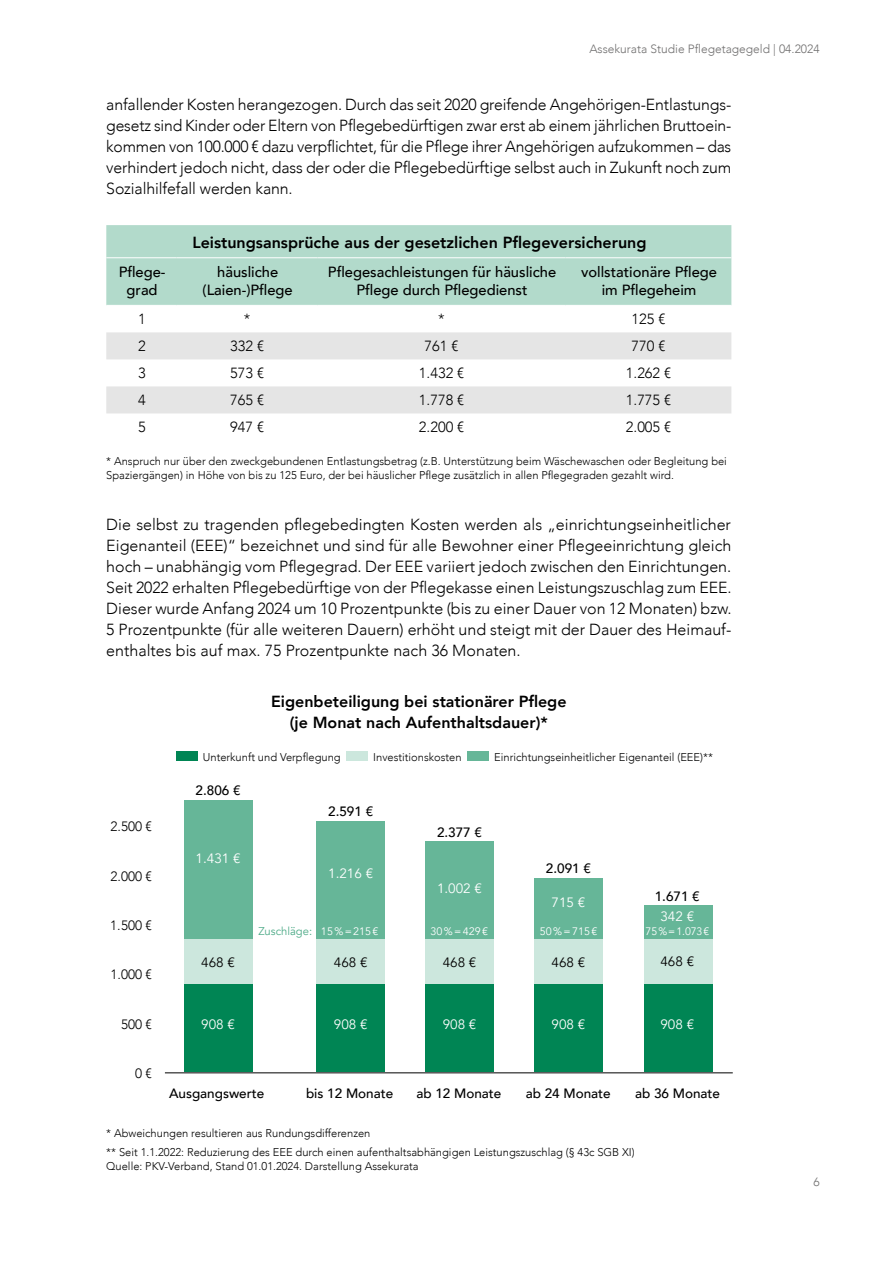
<style>
.page{position:relative;width:893px;height:1263px;background:#fff}
.page>*{position:absolute;margin:0;border:0;box-sizing:border-box;transform-origin:0 0}
.t1{font:300 16.05px/21px "Avenir";letter-spacing:-.005em;color:#000;text-align:justify}
.t2{font:800 16.05px/21px "Avenir";color:#000;text-align:center}
.t3{font:500 14.7px/18px "Avenir";color:#000;text-align:center}
.t4{font:300 14.7px "Avenir";color:#000}
.t5{font:500 13.5px "Avenir";color:#000}
.t6{font:13.5px "Avenir";color:#fff}
.t7{font:300 13.5px "Avenir";color:#000}
.t8{font:13.5px "Avenir";color:#000}
.t9{font:300 12px "Avenir";color:#706f6f}
.t10{font:300 11.25px/14px "Avenir";color:#000}
.t11{font:11.25px "Avenir";color:#4daa87}
.t12{font:10.8px "Avenir";color:#fff}
.s1{font-size:10.8px;color:#fff}
</style>
<div class="page">
<div style="left:106px;top:225px;width:625px;height:80px;background:#b2dacb"></div>
<svg style="left:106px;top:332px;width:625px;height:81px;fill:#e5e5e5"></svg>
<hr style="left:106px;top:257px;width:71px;height:1px;background:#fff">
<hr style="left:177px;top:257px;width:140px;height:1px;background:#fff">
<hr style="left:317px;top:257px;width:248px;height:1px;background:#fff">
<hr style="left:565px;top:257px;width:166px;height:1px;background:#fff">
<hr style="left:165px;top:1072px;width:568px;height:1px;background:#000">
<div style="left:176px;top:751px;width:21px;height:9px;background:#008554"></div>
<div style="left:346px;top:751px;width:22px;height:9px;background:#cce7dd"></div>
<div style="left:467px;top:751px;width:22px;height:9px;background:#66b698"></div>
<div style="left:184px;top:800px;width:68px;height:139px;background:#66b698"></div>
<div style="left:184px;top:939px;width:68px;height:45px;background:#cce7dd"></div>
<div style="left:184px;top:984px;width:68px;height:88px;background:#008554"></div>
<div style="left:317px;top:821px;width:68px;height:118px;background:#66b698"></div>
<div style="left:317px;top:939px;width:68px;height:45px;background:#cce7dd"></div>
<div style="left:317px;top:984px;width:68px;height:88px;background:#008554"></div>
<div style="left:426px;top:842px;width:68px;height:97px;background:#66b698"></div>
<div style="left:426px;top:939px;width:68px;height:45px;background:#cce7dd"></div>
<div style="left:426px;top:984px;width:68px;height:88px;background:#008554"></div>
<div style="left:535px;top:878px;width:68px;height:61px;background:#66b698"></div>
<div style="left:535px;top:939px;width:68px;height:45px;background:#cce7dd"></div>
<div style="left:535px;top:984px;width:68px;height:88px;background:#008554"></div>
<div style="left:644px;top:906px;width:68px;height:33px;background:#66b698"></div>
<div style="left:644px;top:939px;width:68px;height:45px;background:#cce7dd"></div>
<div style="left:644px;top:984px;width:68px;height:88px;background:#008554"></div>
<p class="t9" style="left:589px;top:42px;width:232px">Assekurata Studie Pflegetagegeld | 04.2024</p>
<p class="t1" style="left:106px;top:94px;width:627px">anfallender Kosten herangezogen. Durch das seit 2020 greifende Angehörigen-Entlastungs&shy;gesetz sind Kinder oder Eltern von Pflegebedürftigen zwar erst ab einem jährlichen Bruttoein&shy;kommen von 100.000 € dazu verpflichtet, für die Pflege ihrer Angehörigen aufzukommen – das verhindert jedoch nicht, dass der oder die Pflegebedürftige selbst auch in Zukunft noch zum Sozialhilfefall werden kann.</p>
<p class="t2" style="left:192px;top:231px;width:456px">Leistungsansprüche aus der gesetzlichen Pflegeversicherung</p>
<p class="t3" style="left:119px;top:262px;width:48px">Pflege&shy;grad</p>
<p class="t3" style="left:203px;top:262px;width:92px">häusliche (Laien-)Pflege</p>
<p class="t3" style="left:328px;top:262px;width:230px">Pflegesachleistungen für häusliche<br>Pflege durch Pflegedienst</p>
<p class="t3" style="left:581px;top:262px;width:137px">vollstationäre Pflege im Pflegeheim</p>
<p class="t4" style="left:138px;top:311px;width:9px">1</p>
<p class="t4" style="left:244px;top:311px;width:8px">*</p>
<p class="t4" style="left:438px;top:311px;width:8px">*</p>
<p class="t4" style="left:632px;top:311px;width:35px">125 €</p>
<p class="t4" style="left:138px;top:338px;width:9px">2</p>
<p class="t4" style="left:230px;top:338px;width:35px">332 €</p>
<p class="t4" style="left:425px;top:338px;width:35px">761 €</p>
<p class="t4" style="left:632px;top:338px;width:35px">770 €</p>
<p class="t4" style="left:138px;top:365px;width:9px">3</p>
<p class="t4" style="left:230px;top:365px;width:35px">573 €</p>
<p class="t4" style="left:419px;top:365px;width:47px">1.432 €</p>
<p class="t4" style="left:626px;top:365px;width:47px">1.262 €</p>
<p class="t4" style="left:138px;top:392px;width:9px">4</p>
<p class="t4" style="left:230px;top:392px;width:35px">765 €</p>
<p class="t4" style="left:419px;top:392px;width:47px">1.778 €</p>
<p class="t4" style="left:626px;top:392px;width:47px">1.775 €</p>
<p class="t4" style="left:138px;top:419px;width:9px">5</p>
<p class="t4" style="left:230px;top:419px;width:35px">947 €</p>
<p class="t4" style="left:419px;top:419px;width:47px">2.200 €</p>
<p class="t4" style="left:626px;top:419px;width:47px">2.005 €</p>
<p class="t10" style="left:106px;top:454px;width:622px">* Anspruch nur über den zweckgebundenen Entlastungsbetrag (z.B. Unterstützung beim Wäschewaschen oder Begleitung bei<br>Spaziergängen) in Höhe von bis zu 125 Euro, der bei häuslicher Pflege zusätzlich in allen Pflegegraden gezahlt wird.</p>
<p class="t1" style="left:106px;top:514px;width:627px">Die selbst zu tragenden pflegebedingten Kosten werden als „einrichtungseinheitlicher Eigenanteil (EEE)“ bezeichnet und sind für alle Bewohner einer Pflegeeinrichtung gleich hoch – unabhängig vom Pflegegrad. Der EEE variiert jedoch zwischen den Einrichtungen.<br>Seit 2022 erhalten Pflegebedürftige von der Pflegekasse einen Leistungszuschlag zum EEE.<br>Dieser wurde Anfang 2024 um 10 Prozentpunkte (bis zu einer Dauer von 12 Monaten) bzw.<br>5 Prozentpunkte (für alle weiteren Dauern) erhöht und steigt mit der Dauer des Heimauf&shy;enthaltes bis auf max. 75 Prozentpunkte nach 36 Monaten.</p>
<p class="t2" style="left:271px;top:691px;width:297px">Eigenbeteiligung bei stationärer Pflege (je Monat nach Aufenthaltsdauer)*</p>
<p class="t10" style="left:203px;top:750px;width:139px">Unterkunft und Verpflegung</p>
<p class="t10" style="left:373px;top:750px;width:90px">Investitionskosten</p>
<p class="t10" style="left:494px;top:750px;width:220px">Einrichtungseinheitlicher Eigenanteil (EEE)**</p>
<p class="t7" style="left:111px;top:819px;width:43px">2.500 €</p>
<p class="t7" style="left:111px;top:868px;width:43px">2.000 €</p>
<p class="t7" style="left:110px;top:917px;width:43px">1.500 €</p>
<p class="t7" style="left:111px;top:967px;width:43px">1.000 €</p>
<p class="t7" style="left:121px;top:1016px;width:32px">500 €</p>
<p class="t7" style="left:135px;top:1065px;width:18px">0 €</p>
<p class="t5" style="left:196px;top:778px;width:47px">2.806 €</p>
<p class="t6" style="left:196px;top:851px;width:47px">1.431 €</p>
<p class="t8" style="left:201px;top:954px;width:35px">468 €</p>
<p class="t5" style="left:328px;top:800px;width:47px">2.591 €</p>
<p class="t6" style="left:328px;top:865px;width:47px">1.216 €</p>
<p class="t5" style="left:437px;top:820px;width:47px">2.377 €</p>
<p class="t6" style="left:437px;top:880px;width:47px">1.002 €</p>
<p class="t5" style="left:546px;top:856px;width:47px">2.091 €</p>
<p class="t6" style="left:551px;top:894px;width:35px">715 €</p>
<p class="t5" style="left:655px;top:885px;width:47px">1.671 €</p>
<p class="t6" style="left:660px;top:908px;width:35px">342 €</p>
<p class="t11" style="left:258px;top:925px;width:122px">Zuschläge: <span class="s1">15%=215€</span></p>
<p class="t12" style="left:430px;top:925px;width:59px">30%=429€</p>
<p class="t12" style="left:540px;top:925px;width:59px">50%=715€</p>
<p class="t12" style="left:646px;top:925px;width:65px">75%=1.073€</p>
<p class="t8" style="left:334px;top:954px;width:35px">468 €</p>
<p class="t8" style="left:443px;top:954px;width:35px">468 €</p>
<p class="t8" style="left:551px;top:954px;width:35px">468 €</p>
<p class="t8" style="left:660px;top:954px;width:35px">468 €</p>
<p class="t6" style="left:201px;top:1016px;width:35px">908 €</p>
<p class="t6" style="left:334px;top:1016px;width:35px">908 €</p>
<p class="t6" style="left:443px;top:1016px;width:35px">908 €</p>
<p class="t6" style="left:551px;top:1016px;width:35px">908 €</p>
<p class="t6" style="left:660px;top:1016px;width:35px">908 €</p>
<p class="t5" style="left:169px;top:1082px;width:97px">Ausgangswerte</p>
<p class="t5" style="left:306px;top:1082px;width:89px">bis 12 Monate</p>
<p class="t5" style="left:416px;top:1082px;width:87px">ab 12 Monate</p>
<p class="t5" style="left:526px;top:1082px;width:87px">ab 24 Monate</p>
<p class="t5" style="left:635px;top:1082px;width:87px">ab 36 Monate</p>
<p class="t10" style="left:106px;top:1124px;width:530px;line-height:18.1px">* Abweichungen resultieren aus Rundungsdifferenzen<br>** Seit 1.1.2022: Reduzierung des EEE durch einen aufenthaltsabhängigen Leistungszuschlag (§ 43c SGB XI)</p>
<p class="t10" style="left:106px;top:1159px;width:314px">Quelle: PKV-Verband, Stand 01.01.2024. Darstellung Assekurata</p>
<p class="t9" style="left:813px;top:1175px;width:8px">6</p>
</div>
